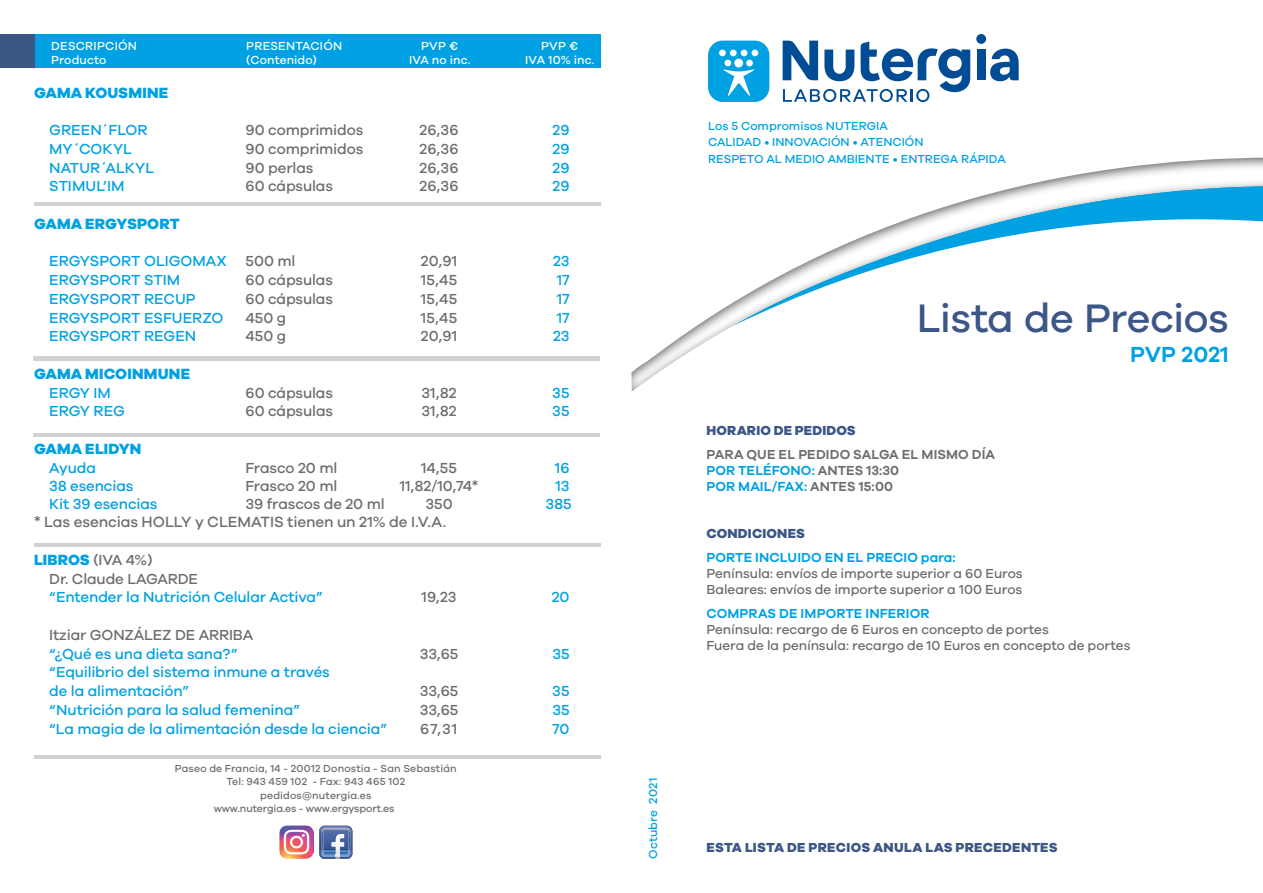
<style>
.page{position:relative;width:1263px;height:893px;background:#fff}
.page>*{position:absolute;margin:0;border:0;box-sizing:border-box;transform-origin:0 0}
.t1{font:500 41.1px "Galano Grotesque";letter-spacing:-.015em;color:#3c5686}
.t2{font:600 22.5px "Galano Grotesque";color:#00a1e3}
.t3{font:800 15.3px "Galano Grotesque";letter-spacing:.005em;color:#00a1e3}
.t4{font:500 15.3px "Galano Grotesque";letter-spacing:-.01em;color:#6c6d70}
.t5{font:500 15px/18.8px "Galano Grotesque";letter-spacing:-.01em;color:#00a1e3}
.t6{font:500 15px "Galano Grotesque";letter-spacing:-.005em;color:#6c6d70}
.t7{font:500 13.5px "Galano Grotesque";letter-spacing:-.005em;color:#6c6d70}
.t8{font:600 13.5px/15.8px "Galano Grotesque";letter-spacing:.005em;color:#00a1e3}
.t9{font:800 13.5px "Galano Grotesque";letter-spacing:.015em;color:#3c5686}
.t10{font:600 13.5px "Galano Grotesque";letter-spacing:.005em;color:#6c6d70}
.t11{font:500 12px "Galano Grotesque";color:#00a1e3}
.t12{font:500 12px "Galano Grotesque";letter-spacing:.015em;color:#fff}
.t13{font:500 12px "Galano Grotesque";letter-spacing:.02em;color:#00a1e3}
.t14{font:500 10.5px "Galano Grotesque";letter-spacing:.015em;color:#6c6d70}
.t15{font:500 10.5px "Galano Grotesque";letter-spacing:-.01em;color:#6c6d70}
.s1{font-weight:800;font-size:15.3px;color:#00a1e3}
.s2{color:#6c6d70}
</style>
<div class="page">
<hr style="left:34px;top:202px;width:567px;height:3px;background:#d1d2d4">
<div style="left:33px;top:356px;width:567px;height:5px;background:#d1d2d4"></div>
<hr style="left:34px;top:543px;width:567px;height:3px;background:#d1d2d4">
<hr style="left:34px;top:756px;width:567px;height:3px;background:#d1d2d4">
<div style="left:34px;top:34px;width:567px;height:33px;background:#00a1e3"></div>
<div style="left:0;top:34px;width:34px;height:33px;background:#3c5686"></div>
<svg style="left:631px;top:34px;width:632px;height:357px"></svg>
<svg style="left:319px;top:826px;width:33px;height:33px"></svg>
<img style="left:321px;top:828px;width:29px;height:5px">
<img style="left:279px;top:825px;width:34px;height:34px">
<hr style="left:33px;top:434px;width:567px;height:3px;background:#d1d2d4">
<p class="t12" style="left:51px;top:39px;width:87px">DESCRIPCIÓN</p>
<p class="t12" style="left:246px;top:39px;width:98px">PRESENTACIÓN</p>
<p class="t12" style="left:421px;top:39px;width:39px">PVP €</p>
<p class="t12" style="left:541px;top:39px;width:39px">PVP €</p>
<p class="t12" style="left:51px;top:53px;width:57px">Producto</p>
<p class="t12" style="left:246px;top:53px;width:72px">(Contenido)</p>
<p class="t12" style="left:409px;top:53px;width:63px">IVA no inc.</p>
<p class="t12" style="left:525px;top:53px;width:71px">IVA 10% inc.</p>
<p class="t3" style="left:34px;top:83px;width:136px">GAMA KOUSMINE</p>
<p class="t5" style="left:49px;top:120px;width:100px">GREEN´FLOR</p>
<p class="t6" style="left:245px;top:121px;width:119px">90 comprimidos</p>
<p class="t6" style="left:419px;top:121px;width:41px">26,36</p>
<p class="t5" style="left:552px;top:120px;width:19px">29</p>
<p class="t5" style="left:49px;top:139px;width:84px">MY´COKYL</p>
<p class="t6" style="left:246px;top:140px;width:119px">90 comprimidos</p>
<p class="t6" style="left:419px;top:140px;width:41px">26,36</p>
<p class="t5" style="left:552px;top:139px;width:19px">29</p>
<p class="t5" style="left:49px;top:158px;width:106px">NATUR´ALKYL</p>
<p class="t6" style="left:245px;top:159px;width:69px">90 perlas</p>
<p class="t6" style="left:419px;top:159px;width:41px">26,36</p>
<p class="t5" style="left:552px;top:158px;width:19px">29</p>
<p class="t5" style="left:49px;top:176px;width:77px">STIMUL’IM</p>
<p class="t6" style="left:245px;top:177px;width:89px">60 cápsulas</p>
<p class="t6" style="left:419px;top:177px;width:41px">26,36</p>
<p class="t5" style="left:552px;top:176px;width:19px">29</p>
<p class="t3" style="left:34px;top:214px;width:147px">GAMA ERGYSPORT</p>
<p class="t5" style="left:49px;top:251px;width:179px">ERGYSPORT OLIGOMAX</p>
<p class="t6" style="left:246px;top:252px;width:51px">500 ml</p>
<p class="t6" style="left:421px;top:252px;width:38px">20,91</p>
<p class="t5" style="left:553px;top:251px;width:18px">23</p>
<p class="t5" style="left:49px;top:270px;width:132px">ERGYSPORT STIM</p>
<p class="t6" style="left:245px;top:271px;width:89px">60 cápsulas</p>
<p class="t6" style="left:421px;top:271px;width:38px">15,45</p>
<p class="t5" style="left:557px;top:270px;width:14px">17</p>
<p class="t5" style="left:49px;top:289px;width:148px">ERGYSPORT RECUP</p>
<p class="t6" style="left:246px;top:290px;width:89px">60 cápsulas</p>
<p class="t6" style="left:421px;top:290px;width:38px">15,45</p>
<p class="t5" style="left:557px;top:289px;width:14px">17</p>
<p class="t5" style="left:49px;top:308px;width:176px">ERGYSPORT ESFUERZO</p>
<p class="t6" style="left:245px;top:309px;width:42px">450 g</p>
<p class="t6" style="left:421px;top:309px;width:38px">15,45</p>
<p class="t5" style="left:557px;top:308px;width:14px">17</p>
<p class="t5" style="left:49px;top:326px;width:149px">ERGYSPORT REGEN</p>
<p class="t6" style="left:246px;top:327px;width:42px">450 g</p>
<p class="t6" style="left:421px;top:327px;width:38px">20,91</p>
<p class="t5" style="left:553px;top:326px;width:18px">23</p>
<p class="t3" style="left:34px;top:364px;width:158px">GAMA MICOINMUNE</p>
<p class="t5" style="left:49px;top:383px;width:63px">ERGY IM</p>
<p class="t6" style="left:245px;top:384px;width:89px">60 cápsulas</p>
<p class="t6" style="left:421px;top:384px;width:37px">31,82</p>
<p class="t5" style="left:552px;top:383px;width:19px">35</p>
<p class="t5" style="left:49px;top:401px;width:77px">ERGY REG</p>
<p class="t6" style="left:246px;top:402px;width:89px">60 cápsulas</p>
<p class="t6" style="left:421px;top:402px;width:37px">31,82</p>
<p class="t5" style="left:552px;top:401px;width:19px">35</p>
<p class="t3" style="left:34px;top:439px;width:109px">GAMA ELIDYN</p>
<p class="t5" style="left:49px;top:458px;width:48px">Ayuda</p>
<p class="t6" style="left:246px;top:459px;width:93px">Frasco 20 ml</p>
<p class="t6" style="left:421px;top:459px;width:37px">14,55</p>
<p class="t5" style="left:555px;top:458px;width:16px">16</p>
<p class="t5" style="left:49px;top:476px;width:86px">38 esencias</p>
<p class="t6" style="left:246px;top:477px;width:93px">Frasco 20 ml</p>
<p class="t6" style="left:400px;top:477px;width:80px">11,82/10,74*</p>
<p class="t5" style="left:555px;top:476px;width:16px">13</p>
<p class="t5" style="left:49px;top:494px;width:110px">Kit 39 esencias</p>
<p class="t6" style="left:246px;top:495px;width:141px">39 frascos de 20 ml</p>
<p class="t6" style="left:425px;top:495px;width:29px">350</p>
<p class="t5" style="left:546px;top:494px;width:28px">385</p>
<p class="t4" style="left:34px;top:513px;width:414px">* Las esencias HOLLY y CLEMATIS tienen un 21% de I.V.A.</p>
<p class="t6" style="left:34px;top:551px;width:120px"><span class="s1">LIBROS</span> (IVA 4%)</p>
<p class="t5" style="left:49px;top:569px;width:275px"><span class="s2">Dr. Claude LAGARDE<br></span>“Entender la Nutrición Celular Activa”</p>
<p class="t6" style="left:422px;top:588px;width:36px">19,23</p>
<p class="t5" style="left:552px;top:587px;width:19px">20</p>
<p class="t6" style="left:49px;top:626px;width:205px">Itziar GONZÁLEZ DE ARRIBA</p>
<p class="t5" style="left:49px;top:644px;width:190px">“¿Qué es una dieta sana?”</p>
<p class="t6" style="left:420px;top:645px;width:40px">33,65</p>
<p class="t5" style="left:552px;top:644px;width:19px">35</p>
<p class="t5" style="left:49px;top:662px;width:282px">“Equilibrio del sistema inmune a través</p>
<p class="t5" style="left:49px;top:681px;width:141px">de la alimentación”</p>
<p class="t6" style="left:420px;top:682px;width:40px">33,65</p>
<p class="t5" style="left:552px;top:681px;width:19px">35</p>
<p class="t5" style="left:49px;top:700px;width:252px">“Nutrición para la salud femenina”</p>
<p class="t6" style="left:420px;top:701px;width:40px">33,65</p>
<p class="t5" style="left:552px;top:700px;width:19px">35</p>
<p class="t5" style="left:49px;top:719px;width:339px">“La magia de la alimentación desde la ciencia”</p>
<p class="t6" style="left:420px;top:720px;width:39px">67,31</p>
<p class="t5" style="left:552px;top:719px;width:19px">70</p>
<p class="t14" style="left:175px;top:762px;width:284px">Paseo de Francia, 14 - 20012 Donostia - San Sebastián</p>
<p class="t14" style="left:226px;top:775px;width:180px">Tel: 943 459 102 - Fax: 943 465 102</p>
<p class="t14" style="left:260px;top:789px;width:113px">pedidos@nutergia.es</p>
<p class="t15" style="left:214px;top:802px;width:182px">www.nutergia.es - www.ergysport.es</p>
<p class="t11" style="left:708px;top:118px;width:181px">Los 5 Compromisos NUTERGIA</p>
<p class="t11" style="left:708px;top:135px;width:217px">CALIDAD • INNOVACIÓN • ATENCIÓN</p>
<p class="t11" style="left:708px;top:151px;width:299px">RESPETO AL MEDIO AMBIENTE • ENTREGA RÁPIDA</p>
<p class="t1" style="left:917px;top:293px;width:314px">Lista de Precios</p>
<p class="t2" style="left:1130px;top:340px;width:100px">PVP 2021</p>
<p class="t9" style="left:706px;top:422px;width:151px">HORARIO DE PEDIDOS</p>
<p class="t10" style="left:706px;top:447px;width:290px">PARA QUE EL PEDIDO SALGA EL MISMO DÍA</p>
<p class="t8" style="left:706px;top:462px;width:194px">POR TELÉFONO: <span class="s2">ANTES 13:30<br></span>POR MAIL/FAX: <span class="s2">ANTES 15:00</span></p>
<p class="t9" style="left:706px;top:525px;width:100px">CONDICIONES</p>
<p class="t8" style="left:706px;top:550px;width:251px">PORTE INCLUIDO EN EL PRECIO para:</p>
<p class="t7" style="left:706px;top:565px;width:318px">Península: envíos de importe superior a 60 Euros</p>
<p class="t7" style="left:706px;top:581px;width:317px">Baleares: envíos de importe superior a 100 Euros</p>
<p class="t8" style="left:706px;top:605px;width:225px">COMPRAS DE IMPORTE INFERIOR</p>
<p class="t7" style="left:706px;top:621px;width:344px">Península: recargo de 6 Euros en concepto de portes</p>
<p class="t7" style="left:706px;top:637px;width:426px">Fuera de la península: recargo de 10 Euros en concepto de portes</p>
<p class="t13" style="left:646px;top:859px;width:82px;rotate:-90deg">Octubre 2021</p>
<p class="t9" style="left:706px;top:839px;width:353px">ESTA LISTA DE PRECIOS ANULA LAS PRECEDENTES</p>
</div>
